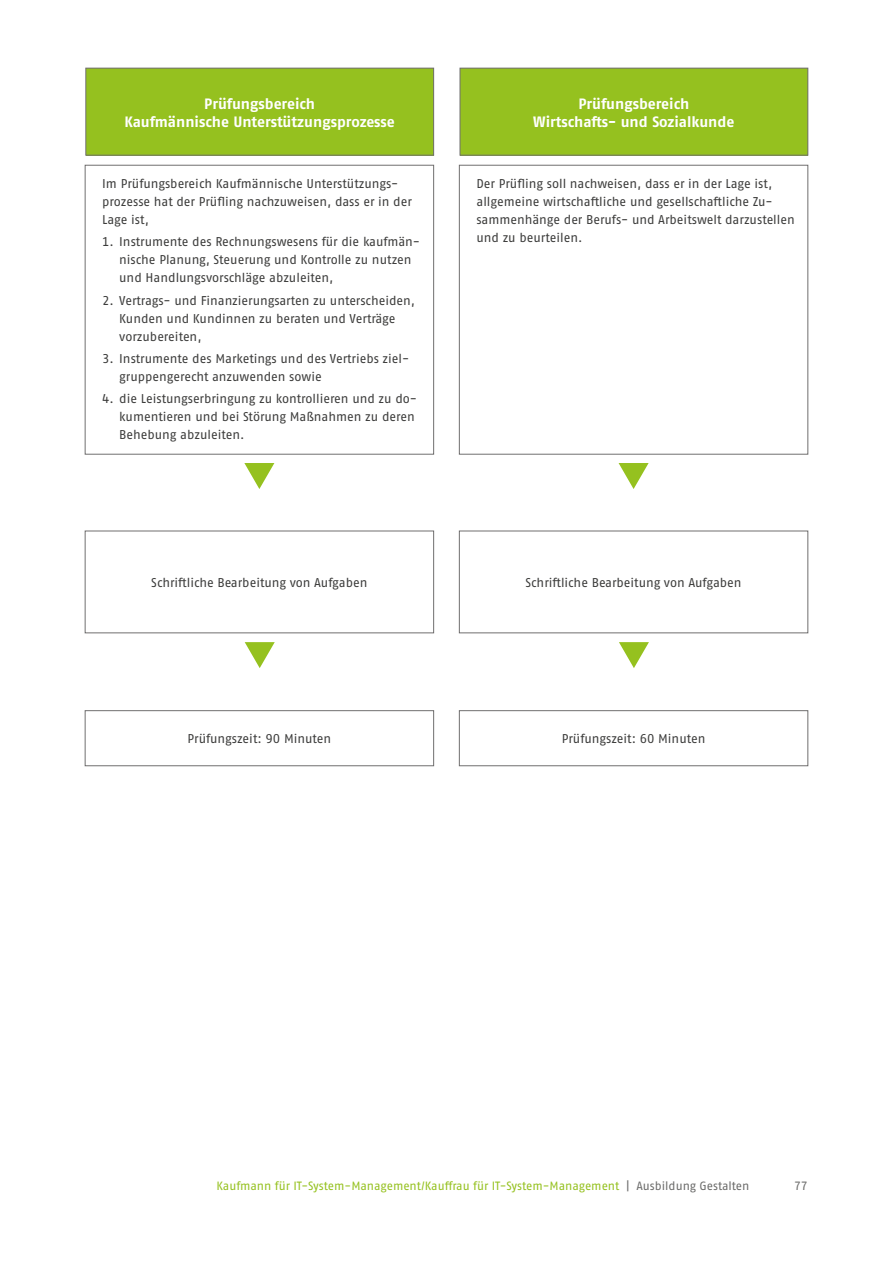
<style>
.page{position:relative;width:893px;height:1263px;background:#fff}
.page>*{position:absolute;margin:0;border:0;box-sizing:border-box;transform-origin:0 0}
.id272{font:700 15px "Fago Pro";letter-spacing:-.005em;color:#fff}
.id269{font:12.75px/18px "Fago Pro";letter-spacing:-.005em;color:#3c3c3b}
.t1{font:12px "Fago Pro";letter-spacing:-.005em;color:#95c11f}
.t2{font:12px "Fago Pro";color:#6b6b6a}
.s1{color:#6b6b6a}
</style>
<div class="page">
<div style="left:86px;top:68px;width:348px;height:87px;background:#95c11f"></div>
<div style="left:460px;top:68px;width:348px;height:87px;background:#95c11f"></div>
<svg style="left:85px;top:165px;width:349px;height:289px"></svg>
<svg style="left:459px;top:165px;width:349px;height:289px"></svg>
<svg style="left:85px;top:531px;width:349px;height:102px"></svg>
<svg style="left:459px;top:531px;width:349px;height:102px"></svg>
<svg style="left:85px;top:710px;width:349px;height:56px"></svg>
<svg style="left:459px;top:710px;width:349px;height:56px"></svg>
<svg style="left:244px;top:463px;width:30px;height:26px"></svg>
<svg style="left:619px;top:463px;width:30px;height:26px"></svg>
<svg style="left:245px;top:642px;width:30px;height:26px"></svg>
<svg style="left:619px;top:642px;width:30px;height:26px"></svg>
<p class="id272" style="left:204px;top:94px;width:112px">Prüfungsbereich</p>
<p class="id272" style="left:124px;top:112px;width:272px">Kaufmännische Unterstützungsprozesse</p>
<p class="id269" style="left:102px;top:175px;width:311px">Im Prüfungsbereich Kaufmännische Unterstützungs&shy;prozesse hat der Prüfling nachzuweisen, dass er in der<br>Lage ist,</p>
<p class="id269" style="left:119px;top:233px;width:302px;text-indent:-17px">1. Instrumente des Rechnungswesens für die kaufmän&shy;nische Planung, Steuerung und Kontrolle zu nutzen und Handlungsvorschläge abzuleiten,</p>
<p class="id269" style="left:119px;top:291px;width:297px;text-indent:-17px">2. Vertrags- und Finanzierungsarten zu unterscheiden,<br>Kunden und Kundinnen zu beraten und Verträge vorzubereiten,</p>
<p class="id269" style="left:119px;top:349px;width:292px;text-indent:-17px">3. Instrumente des Marketings und des Vertriebs ziel&shy;gruppengerecht anzuwenden sowie</p>
<p class="id269" style="left:119px;top:390px;width:299px;text-indent:-17px">4. die Leistungserbringung zu kontrollieren und zu do&shy;kumentieren und bei Störung Maßnahmen zu deren<br>Behebung abzuleiten.</p>
<p class="id272" style="left:578px;top:94px;width:112px">Prüfungsbereich</p>
<p class="id272" style="left:533px;top:112px;width:203px">Wirtschafts- und Sozialkunde</p>
<p class="id269" style="left:476px;top:175px;width:320px">Der Prüfling soll nachweisen, dass er in der Lage ist, allgemeine wirtschaftliche und gesellschaftliche Zu&shy;sammenhänge der Berufs- und Arbeitswelt darzustellen und zu beurteilen.</p>
<p class="id269" style="left:151px;top:573px;width:218px">Schriftliche Bearbeitung von Aufgaben</p>
<p class="id269" style="left:525px;top:573px;width:218px">Schriftliche Bearbeitung von Aufgaben</p>
<p class="id269" style="left:187px;top:730px;width:145px">Prüfungszeit: 90 Minuten</p>
<p class="id269" style="left:562px;top:730px;width:145px">Prüfungszeit: 60 Minuten</p>
<p class="t1" style="left:216px;top:1178px;width:534px">Kaufmann für IT-System-Management/Kauffrau für IT-System-Management <span class="s1">| Ausbildung Gestalten</span></p>
<p class="t2" style="left:794px;top:1178px;width:15px">77</p>
</div>
